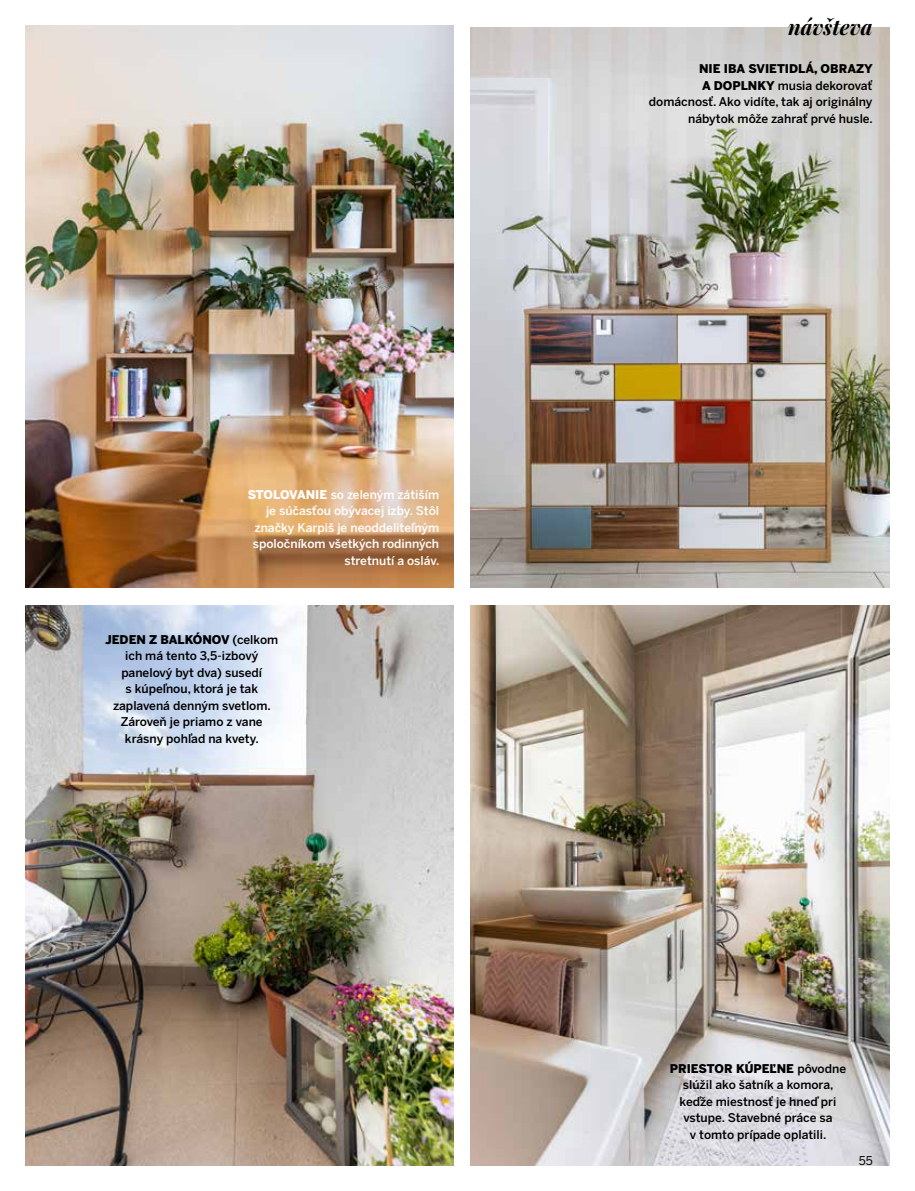
<style>
.page{position:relative;width:915px;height:1191px;background:#fff}
.page>*{position:absolute;margin:0;border:0;box-sizing:border-box;transform-origin:0 0}
.t1{font:italic 700 21px "Playfair Display";color:#000}
.t2{font:500 12px/16.5px "Benton Sans";color:#000;text-align:center}
.t3{font:500 12px/16.5px "Benton Sans";color:#fff;text-align:right}
.t4{font:12px "Benton Sans";color:#000}
.s1{font-weight:900}
</style>
<div class="page">
<img style="left:26px;top:605px;width:427px;height:560px">
<img style="left:26px;top:26px;width:427px;height:562px">
<img style="left:470px;top:605px;width:419px;height:560px">
<img style="left:470px;top:28px;width:419px;height:560px">
<p class="t3" style="left:247px;top:486px;width:193px"><span class="s1">STOLOVAN IE</span> so zeleným zátiším je súčasťou obývacej izby. Stôl značky Karpiš je neoddeliteľným spoločníkom všetkých rodinných stretnutí a osláv.</p>
<p class="t2" style="left:105px;top:631px;width:174px"><span class="s1">JEDEN Z BALKÓNOV</span> (celkom ich má tento 3,5-izbový panelový byt dva) susedí<br>s kúpeľnou, ktorá je tak zaplavená denným svetlom.<br>Zároveň je priamo z vane krásny pohľad na kvety.</p>
<h1 class="t1" style="left:787px;top:13px;width:86px">návšteva</h1>
<p class="t2" style="left:648px;top:61px;width:225px;text-align:right"><span class="s1">NIE IBA SVIETIDLÁ, OBRAZY<br>A DOPLNKY</span> musia dekorovať domácnosť. Ako vidíte, tak aj originálny nábytok môže zahrať prvé husle.</p>
<p class="t2" style="left:669px;top:1060px;width:178px"><span class="s1">PRIESTOR KÚPEĽN E</span> pôvodne slúžil ako šatník a komora, keďže miestnosť je hneď pri vstupe. Stavebné práce sa<br>v tomto prípade oplatili.</p>
<p class="t4" style="left:858px;top:1153px;width:16px">55</p>
</div>
